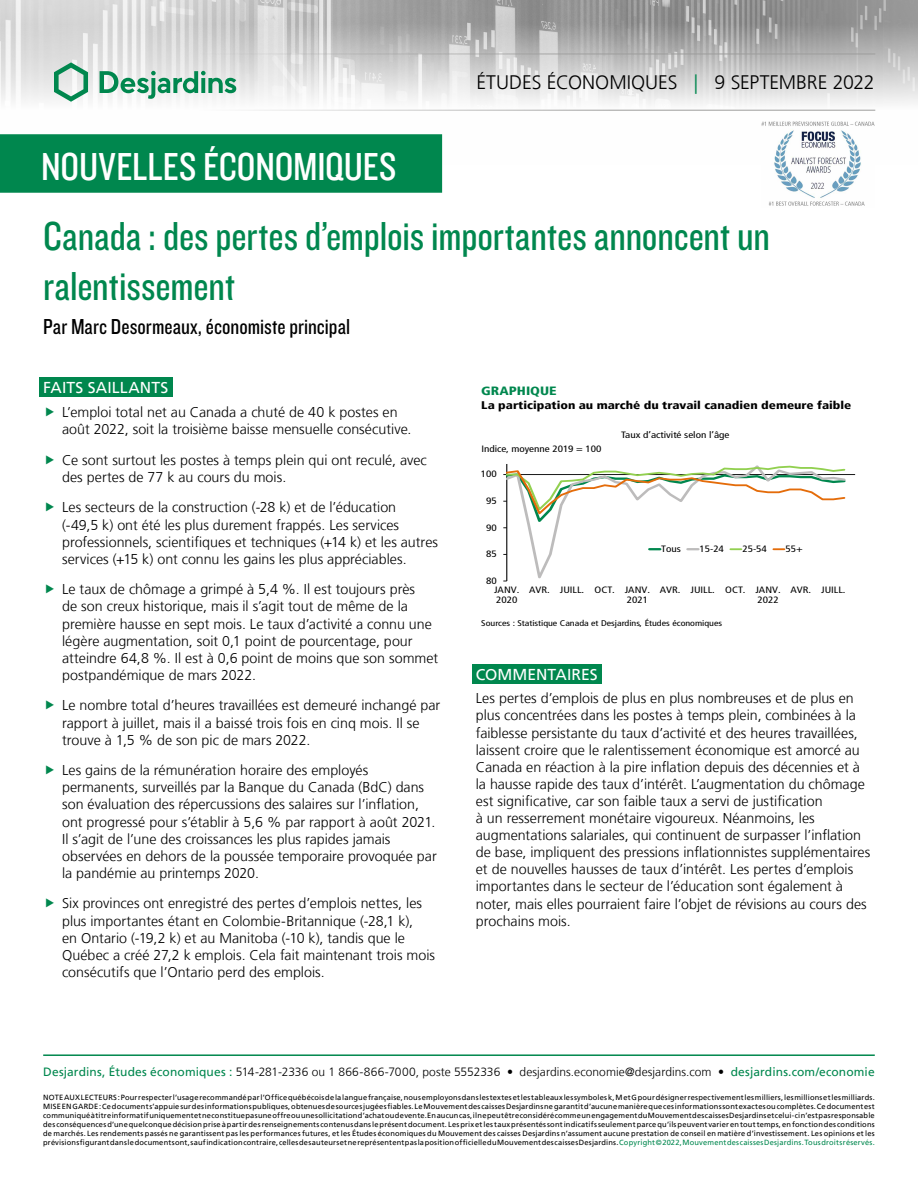
<style>
.page{position:relative;width:918px;height:1188px;background:#fff}
.page>*{position:absolute;margin:0;border:0;box-sizing:border-box;transform-origin:0 0}
.t1{font:42px/50.4px "Knockout 29 Junior Ltweight";letter-spacing:-.005em;color:#00874e}
.t2{font:40.5px "Knockout 29 Junior Ltweight";color:#fff}
.t3{font:22.5px "Knockout 29 Junior Ltweight";letter-spacing:.005em;color:#000}
.t4{font:300 19.5px "Frutiger LT";letter-spacing:-.005em;color:#000}
.t5{font:15.75px "Frutiger LT";letter-spacing:.005em;color:#fff}
.t6{font:300 14.25px/17.1px "Frutiger LT";color:#000}
.t7{font:300 12px "Frutiger LT";letter-spacing:.005em;color:#000}
.t8{font:900 condensed 12px "Frutiger LT";color:#00874e;scale:1.2 1}
.t9{font:900 condensed 11.1px "Frutiger LT";color:#000;scale:1.2 1}
.t10{font:condensed 9.3px "Frutiger LT";color:#000;scale:1.2 1}
.t11{font:condensed 9.15px/10.8px "Frutiger LT";color:#000;text-align:right;scale:1.2 1}
.t12{font:condensed 8.25px "Frutiger LT";color:#000;scale:1.2 1}
.t13{font:7.5px/9px "Frutiger LT";letter-spacing:.025em;color:#000;text-align:justify}
.s1{color:#00874e}
.s2{font-weight:400;color:#00874e}
</style>
<div class="page">
<img style="left:0;top:0;width:918px;height:164px">
<hr style="left:43px;top:54px;width:832px;height:1px;background:#9d9d9c">
<hr style="left:43px;top:110px;width:832px;height:1px;background:#9d9d9c">
<svg style="left:54px;top:62px;width:34px;height:40px"></svg>
<svg style="left:100px;top:71px;width:136px;height:28px"></svg>
<div style="left:0;top:135px;width:441px;height:57px;background:#00874e"></div>
<div style="left:0;top:134px;width:442px;height:59px;border:2px solid #00874e"></div>
<hr style="left:43px;top:1054px;width:832px;height:2px;background:#00874e">
<div style="left:39px;top:377px;width:133px;height:20px;background:#00874e"></div>
<div style="left:472px;top:664px;width:130px;height:20px;background:#00874e"></div>
<hr style="left:507px;top:474px;width:348px;height:1px;background:#000">
<svg style="left:503px;top:464px;width:344px;height:118px"></svg>
<img style="left:761px;top:121px;width:114px;height:85px">
<h2 class="t2" style="left:41px;top:140px;width:357px">NOUVELLES ÉCONOMIQUES</h2>
<h3 class="t4" style="left:476px;top:72px;width:400px">ÉTUDES ÉCONOMIQUES <span class="s1">|</span> 9 SEPTEMBRE 2022</h3>
<h1 class="t1" style="left:43px;top:209px;width:728px">Canada : des pertes d’emplois importantes annoncent un ralentissement</h1>
<h3 class="t3" style="left:43px;top:312px;width:308px">Par Marc Desormeaux, économiste principal</h3>
<p class="t5" style="left:43px;top:378px;width:127px">FAITS SAILLANTS</p>
<p class="t6" style="left:62px;top:404px;width:351px">L’emploi total net au Canada a chuté de 40 k postes en août 2022, soit la troisième baisse mensuelle consécutive.</p>
<p class="t6" style="left:62px;top:452px;width:366px">Ce sont surtout les postes à temps plein qui ont reculé, avec des pertes de 77 k au cours du mois.</p>
<p class="t6" style="left:62px;top:499px;width:377px">Les secteurs de la construction (-28 k) et de l’éducation<br>(-49,5 k) ont été les plus durement frappés. Les services professionnels, scientifiques et techniques (+14 k) et les autres services (+15 k) ont connu les gains les plus appréciables.</p>
<p class="t6" style="left:62px;top:581px;width:378px">Le taux de chômage a grimpé à 5,4 %. Il est toujours près<br>de son creux historique, mais il s’agit tout de même de la première hausse en sept mois. Le taux d’activité a connu une légère augmentation, soit 0,1 point de pourcentage, pour atteindre 64,8 %. Il est à 0,6 point de moins que son sommet postpandémique de mars 2022.</p>
<p class="t6" style="left:62px;top:697px;width:380px">Le nombre total d’heures travaillées est demeuré inchangé par rapport à juillet, mais il a baissé trois fois en cinq mois. Il se trouve à 1,5 % de son pic de mars 2022.</p>
<p class="t6" style="left:62px;top:762px;width:376px">Les gains de la rémunération horaire des employés permanents, surveillés par la Banque du Canada (BdC) dans son évaluation des répercussions des salaires sur l’inflation, ont progressé pour s’établir à 5,6 % par rapport à août 2021.<br>Il s’agit de l’une des croissances les plus rapides jamais observées en dehors de la poussée temporaire provoquée par la pandémie au printemps 2020.</p>
<p class="t6" style="left:62px;top:895px;width:375px">Six provinces ont enregistré des pertes d’emplois nettes, les plus importantes étant en Colombie‑Britannique (-28,1 k),<br>en Ontario (-19,2 k) et au Manitoba (-10 k), tandis que le Québec a créé 27,2 k emplois. Cela fait maintenant trois mois consécutifs que l’Ontario perd des emplois.</p>
<p class="t8" style="left:481px;top:384px;width:64px">GRAPHIQUE</p>
<p class="t9" style="left:481px;top:398px;width:310px">La participation au marché du travail canadien demeure faible</p>
<p class="t11" style="left:481px;top:444px;width:102px">Indice, moyenne 2019 = 100</p>
<p class="t11" style="left:481px;top:469px;width:15px">100</p>
<p class="t10" style="left:486px;top:495px;width:10px">95</p>
<p class="t11" style="left:486px;top:522px;width:10px">90</p>
<p class="t10" style="left:486px;top:549px;width:10px">85</p>
<p class="t11" style="left:486px;top:575px;width:10px">80</p>
<p class="t11" style="left:621px;top:430px;width:92px">Taux d’activité selon l’âge</p>
<p class="t10" style="left:661px;top:543px;width:18px">Tous</p>
<p class="t10" style="left:699px;top:543px;width:22px">15-24</p>
<p class="t10" style="left:742px;top:543px;width:22px">25-54</p>
<p class="t10" style="left:785px;top:543px;width:16px">55+</p>
<p class="t11" style="left:494px;top:584px;width:23px;text-align:left">JANV.<br>2020</p>
<p class="t11" style="left:529px;top:584px;width:102px">AVR. JUILL. OCT. JANV.<br>2021</p>
<p class="t11" style="left:660px;top:584px;width:102px">AVR. JUILL. OCT. JANV.<br>2022</p>
<p class="t11" style="left:790px;top:584px;width:48px">AVR. JUILL.</p>
<p class="t12" style="left:481px;top:618px;width:202px">Sources : Statistique Canada et Desjardins, Études économiques</p>
<p class="t5" style="left:476px;top:665px;width:123px">COMMENTAIRES</p>
<p class="t6" style="left:476px;top:690px;width:396px">Les pertes d’emplois de plus en plus nombreuses et de plus en plus concentrées dans les postes à temps plein, combinées à la faiblesse persistante du taux d’activité et des heures travaillées, laissent croire que le ralentissement économique est amorcé au Canada en réaction à la pire inflation depuis des décennies et à la hausse rapide des taux d’intérêt. L’augmentation du chômage est significative, car son faible taux a servi de justification<br>à un resserrement monétaire vigoureux. Néanmoins, les augmentations salariales, qui continuent de surpasser l’inflation de base, impliquent des pressions inflationnistes supplémentaires et de nouvelles hausses de taux d’intérêt. Les pertes d’emplois importantes dans le secteur de l’éducation sont également à noter, mais elles pourraient faire l’objet de révisions au cours des prochains mois.</p>
<p class="t7" style="left:43px;top:1065px;width:833px"><span class="s2">Desjardins, Études économiques :</span> 514‑281‑2336 ou 1 866‑866‑7000, poste 5552336 • desjardins.economie@desjardins.com • <span class="s2">desjardins.com/economie</span></p>
<p class="t13" style="left:43px;top:1093px;width:833px">NOTE AUX LECTEURS: Pour respecter l’usage recommandé par l’Office québécois de la langue française, nous employons dans les textes et les tableaux les symboles k, M et G pour désigner respectivement les milliers, les millions et les milliards.<br>MISE EN GARDE: Ce document s’appuie sur des informations publiques, obtenues de sources jugées fiables. Le Mouvement des caisses Desjardins ne garantit d’aucune manière que ces informations sont exactes ou complètes. Ce document est communiqué à titre informatif uniquement et ne constitue pas une offre ou une sollicitation d’achat ou de vente. En aucun cas, il ne peut être considéré comme un engagement du Mouvement des caisses Desjardins et celui-ci n’est pas responsable des conséquences d’une quelconque décision prise à partir des renseignements contenus dans le présent document. Les prix et les taux présentés sont indicatifs seulement parce qu’ils peuvent varier en tout temps, en fonction des conditions de marchés. Les rendements passés ne garantissent pas les performances futures, et les Études économiques du Mouvement des caisses Desjardins n’assument aucune prestation de conseil en matière d’investissement. Les opinions et les prévisions figurant dans le document sont, sauf indication contraire, celles des auteurs et ne représentent pas la position officielle du Mouvement des caisses Desjardins. <span class="s1">Copyright©2022, Mouvement des caisses Desjardins. Tous droits réservés.</span></p>
</div>
